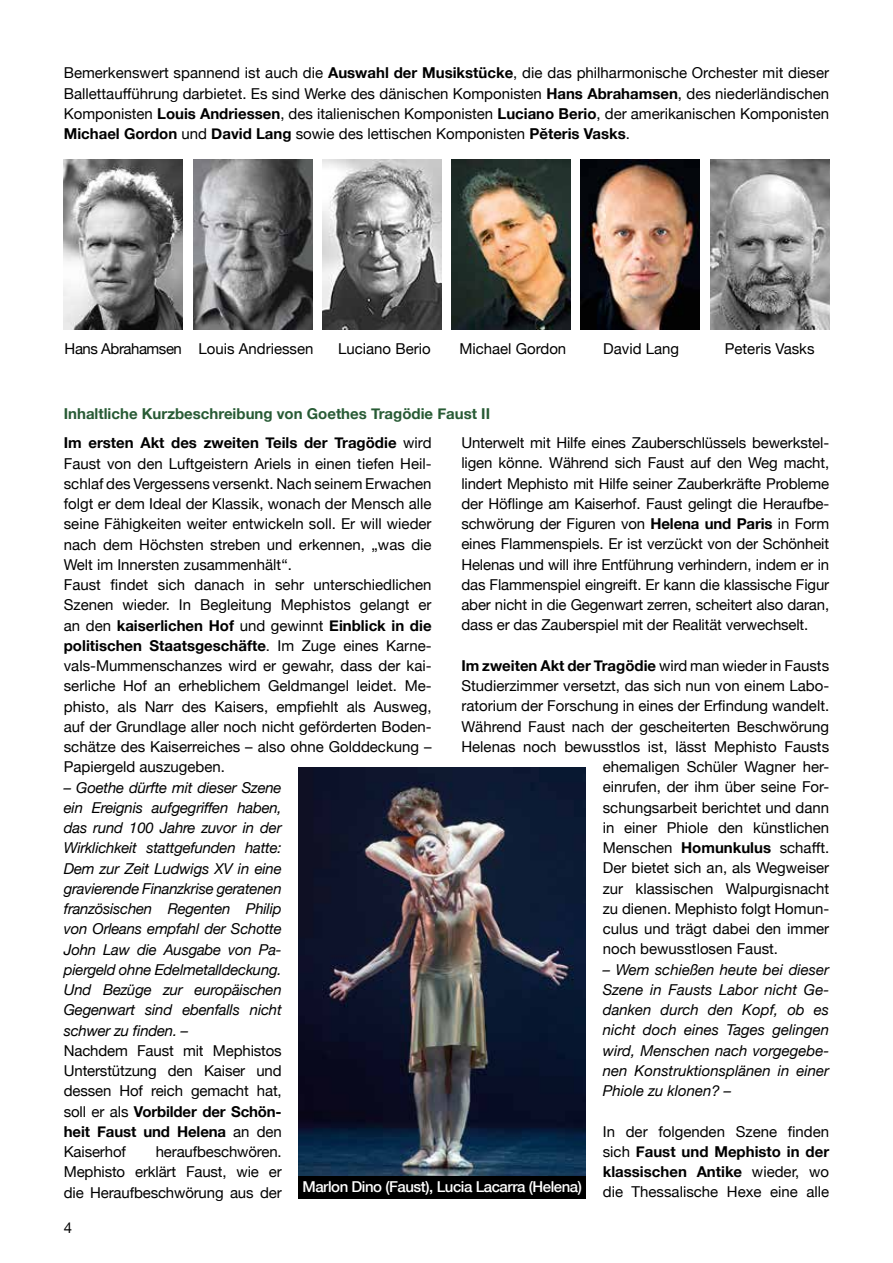
<style>
.page{position:relative;width:893px;height:1263px;background:#fff}
.page>*{position:absolute;margin:0;border:0;box-sizing:border-box;transform-origin:0 0}
.t1{font:15px/20.2px "Helvetica Neue";color:#000;text-align:justify}
.t2{font:italic 15px/20.2px "Helvetica Neue";letter-spacing:-.01em;color:#000;text-align:justify}
.t3{font:700 15px "Helvetica Neue";color:#285b35}
.t4{font:700 15px "Helvetica Neue";color:#000}
.t5{font:500 15px "Helvetica Neue";letter-spacing:-.03em;color:#fff}
.s1{font-weight:700}
.s2{font-weight:400}
</style>
<div class="page">
<div style="left:299px;top:1172px;width:287px;height:27px;background:#000"></div>
<img style="left:452px;top:159px;width:119px;height:171px">
<img style="left:581px;top:159px;width:119px;height:171px">
<img style="left:322px;top:159px;width:119px;height:171px">
<img style="left:193px;top:159px;width:119px;height:171px">
<img style="left:710px;top:159px;width:119px;height:170px">
<img style="left:64px;top:159px;width:119px;height:171px">
<img style="left:299px;top:767px;width:287px;height:409px">
<p class="t1" style="left:64px;top:62px;width:767px">Bemerkenswert spannend ist auch die <span class="s1">Auswahl der Musikstücke</span>, die das philharmonische Orchester mit dieser Ballettaufführung darbietet. Es sind Werke des dänischen Komponisten <span class="s1">Hans Abrahamsen</span>, des niederländischen Komponisten <span class="s1">Louis Andriessen</span>, des italienischen Komponisten <span class="s1">Luciano Berio</span>, der amerikanischen Komponisten <span class="s1">Michael Gordon</span> und <span class="s1">David Lang</span> sowie des lettischen Komponisten <span class="s1">Pĕteris Vasks</span>.</p>
<p class="t1" style="left:65px;top:338px;width:250px">Hans Abrahamsen Louis Andriessen</p>
<p class="t1" style="left:338px;top:338px;width:94px">Luciano Berio</p>
<p class="t1" style="left:459px;top:338px;width:108px">Michael Gordon</p>
<p class="t1" style="left:603px;top:338px;width:77px">David Lang</p>
<p class="t1" style="left:725px;top:338px;width:91px">Peteris Vasks</p>
<p class="t3" style="left:64px;top:400px;width:428px">Inhaltliche Kurzbeschreibung von Goethes Tragödie Faust II</p>
<p class="t1" style="left:461px;top:431px;width:369px">Unterwelt mit Hilfe eines Zauberschlüssels bewerkstel&shy;ligen könne. Während sich Faust auf den Weg macht, lindert Mephisto mit Hilfe seiner Zauberkräfte Probleme der Höflinge am Kaiserhof. Faust gelingt die Heraufbe&shy;schwörung der Figuren von <span class="s1">Helena und Paris</span> in Form eines Flammenspiels. Er ist verzückt von der Schönheit Helenas und will ihre Entführung verhindern, indem er in das Flammenspiel eingreift. Er kann die klassische Figur aber nicht in die Gegenwart zerren, scheitert also daran, dass er das Zauberspiel mit der Realität verwechselt.</p>
<p class="t4" style="left:461px;top:652px;width:369px">Im zweiten Akt der Tragödie <span class="s2">wird man wieder in Fausts</span></p>
<p class="t1" style="left:461px;top:674px;width:369px">Studierzimmer versetzt, das sich nun von einem Labo-</p>
<p class="t1" style="left:461px;top:695px;width:369px">ratorium der Forschung in eines der Erfindung wandelt.</p>
<p class="t1" style="left:461px;top:715px;width:369px">Während Faust nach der gescheiterten Beschwörung</p>
<p class="t1" style="left:461px;top:735px;width:369px">Helenas noch bewusstlos ist, lässt Mephisto Fausts</p>
<p class="t1" style="left:603px;top:755px;width:228px">ehemaligen Schüler Wagner her-</p>
<p class="t1" style="left:603px;top:776px;width:228px">einrufen, der ihm über seine For-</p>
<p class="t1" style="left:603px;top:796px;width:228px">schungsarbeit berichtet und dann</p>
<p class="t1" style="left:603px;top:816px;width:228px">in einer Phiole den künstlichen</p>
<p class="t1" style="left:603px;top:836px;width:228px">Menschen <span class="s1">Homunkulus</span> schafft.</p>
<p class="t1" style="left:603px;top:857px;width:228px">Der bietet sich an, als Wegweiser</p>
<p class="t1" style="left:603px;top:877px;width:228px">zur klassischen Walpurgisnacht</p>
<p class="t1" style="left:603px;top:897px;width:228px">zu dienen. Mephisto folgt Homun-</p>
<p class="t1" style="left:603px;top:917px;width:228px">culus und trägt dabei den immer</p>
<p class="t1" style="left:603px;top:938px;width:177px">noch bewusstlosen Faust.</p>
<p class="t2" style="left:603px;top:958px;width:228px">– Wem schießen heute bei dieser Szene in Fausts Labor nicht Ge&shy;danken durch den Kopf, ob es nicht doch eines Tages gelingen wird, Menschen nach vorgegebe&shy;nen Konstruktionsplänen in einer Phiole zu klonen? –</p>
<p class="t1" style="left:603px;top:1120px;width:228px">In der folgenden Szene finden sich <span class="s1">Faust und Mephisto in der klassischen Antike</span> wieder, wo die Thessalische Hexe eine alle</p>
<p class="t1" style="left:64px;top:432px;width:369px;text-align:left"><span class="s1">Im ersten Akt des zweiten Teils der Tragödie</span> wird Faust von den Luftgeistern Ariels in einen tiefen Heil&shy;schlaf des Vergessens versenkt. Nach seinem Erwachen folgt er dem Ideal der Klassik, wonach der Mensch alle seine Fähigkeiten weiter entwickeln soll. Er will wieder nach dem Höchsten streben und erkennen, „was die Welt im Innersten zusammenhält“.<br>Faust findet sich danach in sehr unterschiedlichen Szenen wieder. In Begleitung Mephistos gelangt er an den <span class="s1">kaiserlichen Hof</span> und gewinnt <span class="s1">Einblick in die politischen Staatsgeschäfte</span>. Im Zuge eines Karne&shy;vals-Mummenschanzes wird er gewahr, dass der kai&shy;serliche Hof an erheblichem Geldmangel leidet. Me&shy;phisto, als Narr des Kaisers, empfiehlt als Ausweg, auf der Grundlage aller noch nicht geförderten Boden&shy;schätze des Kaiserreiches – also ohne Golddeckung – Papiergeld auszugeben.</p>
<p class="t2" style="left:64px;top:776px;width:219px">– Goethe dürfte mit dieser Szene ein Ereignis aufgegriffen haben, das rund 100 Jahre zuvor in der Wirklichkeit stattgefunden hatte:<br>Dem zur Zeit Ludwigs XV in eine gravierende Finanzkrise geratenen französischen Regenten Philip von Orleans empfahl der Schotte John Law die Ausgabe von Pa&shy;piergeld ohne Edelmetalldeckung.<br>Und Bezüge zur europäischen Gegenwart sind ebenfalls nicht schwer zu finden. –</p>
<p class="t1" style="left:64px;top:1039px;width:219px">Nachdem Faust mit Mephistos Unterstützung den Kaiser und dessen Hof reich gemacht hat, soll er als <span class="s1">Vorbilder der Schön&shy;heit Faust und Helena</span> an den Kaiserhof</p>
<p class="t1" style="left:64px;top:1141px;width:219px;text-indent:92px">heraufbeschwören.<br>Mephisto erklärt Faust, wie er die Heraufbeschwörung aus der</p>
<p class="t5" style="left:302px;top:1175px;width:281px">Marlon Dino (Faust), Lucia Lacarra (Helena)</p>
<p class="t1" style="left:64px;top:1216px;width:10px">4</p>
</div>
